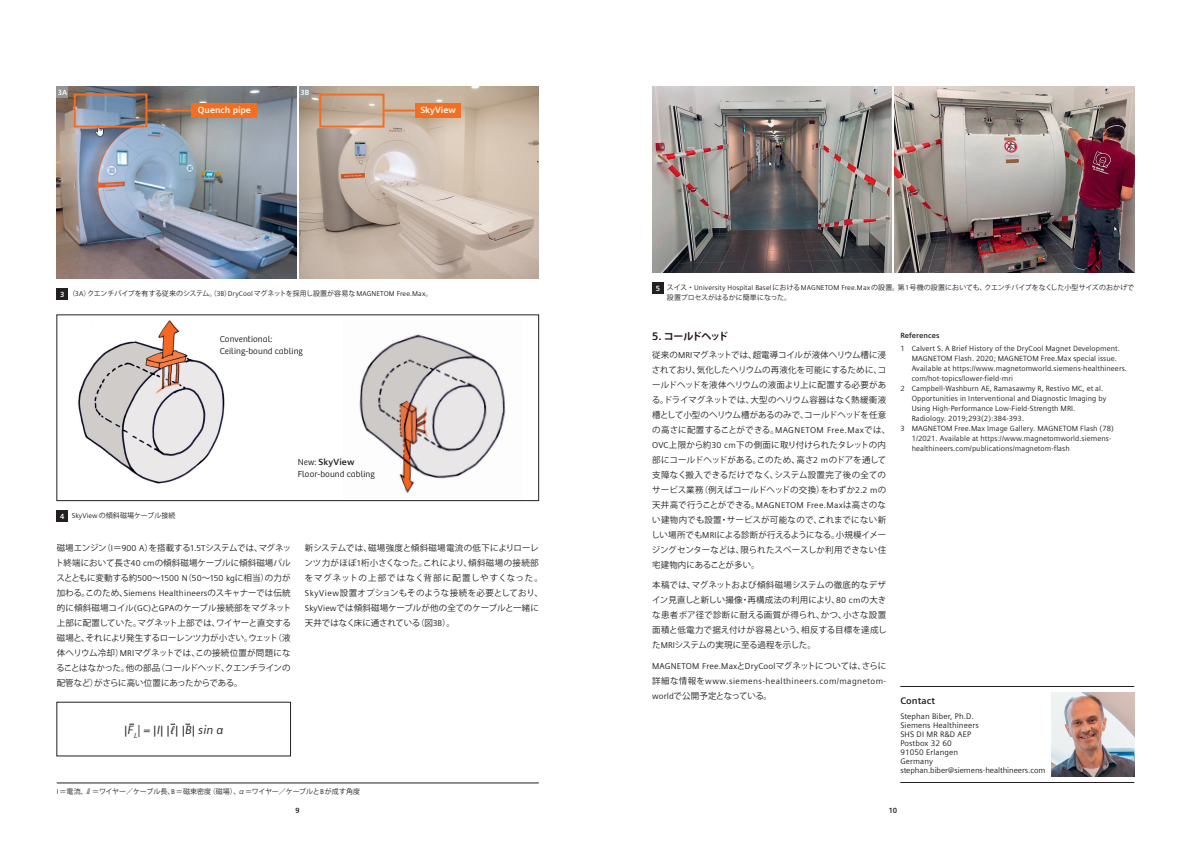
<style>
.page{position:relative;width:1191px;height:842px;background:#fff}
.page>*{position:absolute;margin:0;border:0;box-sizing:border-box;transform-origin:0 0}
.t1{font:italic 12px "Siemens Sans";color:#231f20}
.t2{font:700 10px "Koz Go Pro";letter-spacing:-.075em;color:#251116}
.t3{font:700 9.5px "Siemens Sans";letter-spacing:.005em;color:#231f20}
.t4{font:9px/12px "Bree SH Text Light";letter-spacing:.01em;color:#231f20}
.t5{font:700 9px "Siemens Sans";color:#fff}
.t6{font:700 9px "Siemens Sans";letter-spacing:.01em;color:#231f20}
.t7{font:8.5px/15px "Koz Go Pro";letter-spacing:.005em;color:#231f20;text-align:justify}
.t8{font:8.5px/15px "Siemens Sans";letter-spacing:.045em;color:#231f20}
.t9{font:8.5px "Koz Go Pro";letter-spacing:-.04em;color:#231f20}
.t10{font:8px/9px "Siemens Sans";letter-spacing:.015em;color:#231f20}
.t11{font:7.5px "Siemens Sans";letter-spacing:.01em;color:#231f20}
.t12{font:700 7.5px "Siemens Sans";letter-spacing:.01em;color:#231f20}
.t13{font:700 7.5px "Siemens Sans";color:#fff}
.t14{font:7px/10.5px "Koz Go Pro";letter-spacing:-.01em;color:#231f20}
.t15{font:7px "Koz Go Pro";letter-spacing:.01em;color:#231f20}
.s1{font-family:"Siemens Sans";font-weight:700;font-size:7.5px;color:#fff}
.s2{font-family:"Siemens Sans"}
.s3{font-family:"Bree SH Text Light";font-weight:400}
.s4{font-family:"Minion Pro"}
.s5{font-family:"Siemens Sans";font-size:11px}
.s6{font-family:"Koz Go Pro"}
</style>
<div class="page">
<div style="left:57px;top:288px;width:11px;height:12px;background:#231f20"></div>
<div style="left:57px;top:510px;width:11px;height:12px;background:#231f20"></div>
<img style="left:299px;top:87px;width:240px;height:192px">
<div style="left:299px;top:87px;width:11px;height:11px;background:#939598"></div>
<div style="left:319px;top:94px;width:65px;height:34px;border:2px solid #f36e21"></div>
<hr style="left:384px;top:110px;width:31px;height:2px;background:#f36e21">
<div style="left:415px;top:103px;width:46px;height:15px;background:#f36e21"></div>
<img style="left:57px;top:87px;width:239px;height:192px">
<div style="left:57px;top:87px;width:11px;height:11px;background:#939598"></div>
<div style="left:74px;top:94px;width:73px;height:34px;border:2px solid #f36e21"></div>
<hr style="left:147px;top:110px;width:45px;height:2px;background:#f36e21">
<div style="left:192px;top:103px;width:65px;height:15px;background:#f36e21"></div>
<div style="left:57px;top:315px;width:482px;height:186px;border:1px solid #231f20"></div>
<img style="left:78px;top:320px;width:147px;height:164px">
<img style="left:359px;top:334px;width:147px;height:159px">
<hr style="left:57px;top:783px;width:482px;height:1px;background:#231f20">
<img style="left:652px;top:87px;width:239px;height:186px">
<img style="left:894px;top:87px;width:240px;height:186px">
<div style="left:652px;top:282px;width:11px;height:12px;background:#231f20"></div>
<hr style="left:900px;top:686px;width:234px;height:1px;background:#231f20">
<hr style="left:900px;top:782px;width:234px;height:1px;background:#231f20">
<img style="left:1051px;top:692px;width:83px;height:84px">
<p class="t13" style="left:58px;top:88px;width:11px">3A</p>
<p class="t5" style="left:198px;top:103px;width:55px">Quench pipe</p>
<p class="t13" style="left:300px;top:88px;width:10px">3B</p>
<p class="t5" style="left:420px;top:103px;width:37px">SkyView</p>
<p class="t14" style="left:60px;top:288px;width:374px"><span class="s1">3</span> （<span class="s2">3A</span>）クエンチパイプを有する従来のシステム。（<span class="s2">3B</span>）<span class="s2">DryCool</span>マグネットを採用し設置が容易な<span class="s2">MAGNETOM Free.Max</span>。</p>
<p class="t4" style="left:220px;top:333px;width:85px">Conventional:<br>Ceiling-bound cabling</p>
<p class="t6" style="left:298px;top:455px;width:58px"><span class="s3">New:</span> SkyView</p>
<p class="t4" style="left:298px;top:468px;width:79px">Floor-bound cabling</p>
<p class="t15" style="left:60px;top:511px;width:117px"><span class="s1">4</span> <span class="s2">SkyView</span>の傾斜磁場ケーブル接続</p>
<p class="t7" style="left:56px;top:540px;width:237px">磁場エンジン（<span class="s2">I</span>＝<span class="s2">900 A</span>）を搭載する<span class="s2">1.5T</span>システムでは、マグネット終端において長さ<span class="s2">40 cm</span>の傾斜磁場ケーブルに傾斜磁場パルスとともに変動する約<span class="s2">500</span>～<span class="s2">1500 N</span>（<span class="s2">50</span>～<span class="s2">150 kg</span>に相当）の力が加わる。このため、<span class="s2">Siemens Healthineers</span>のスキャナーでは伝統的に傾斜磁場コイル<span class="s2">(GC)</span>と<span class="s2">GPA</span>のケーブル接続部をマグネット上部に配置していた。マグネット上部では、ワイヤーと直交する磁場と、それにより発生するローレンツ力が小さい。ウェット（液体ヘリウム冷却）<span class="s2">MRI</span>マグネットでは、この接続位置が問題になることはなかった。他の部品（コールドヘッド、クエンチラインの配管など）がさらに高い位置にあったからである。</p>
<p class="t7" style="left:304px;top:540px;width:240px;text-align:left">新システムでは、磁場強度と傾斜磁場電流の低下によりローレンツ力がほぼ<span class="s2">1</span>桁小さくなった。これにより、傾斜磁場の接続部をマグネットの上部ではなく背部に配置しやすくなった。<br><span class="s2">SkyView</span>設置オプションもそのような接続を必要としており、<br><span class="s2">SkyView</span>では傾斜磁場ケーブルが他の全てのケーブルと一緒に天井ではなく床に通されている（図<span class="s2">3B</span>）。</p>
<h1 class="t1" style="left:124px;top:721px;width:101px">|F<sub>L</sub><span class="s4">|</span> = |Ι| |ℓ| |Β| sin α</h1>
<p class="t14" style="left:57px;top:786px;width:305px"><span class="s2">I</span>＝電流、ℓ＝ワイヤー／ケーブル長、<span class="s2">B</span>＝磁束密度（磁場）、α＝ワイヤー／ケーブルと<span class="s2">B</span>が成す角度</p>
<p class="t14" style="left:667px;top:282px;width:469px;text-indent:-11px"><span class="s1">5</span> スイス・<span class="s2">University Hospital Basel</span>における<span class="s2">MAGNETOM Free.Max</span>の設置。第<span class="s2">1</span>号機の設置においても、クエンチパイプをなくした小型サイズのおかげで設置プロセスがはるかに簡単になった。</p>
<p class="t12" style="left:900px;top:331px;width:41px">References</p>
<p class="t11" style="left:900px;top:344px;width:221px">1 Calvert S. A Brief History of the DryCool Magnet Development.</p>
<p class="t11" style="left:911px;top:354px;width:207px">MAGNETOM Flash. 2020; MAGNETOM Free.Max special issue.</p>
<p class="t11" style="left:911px;top:364px;width:217px">Available at https://www.magnetomworld.siemens-healthineers.</p>
<p class="t11" style="left:911px;top:374px;width:103px">com/hot-topics/lower-field-mri</p>
<p class="t11" style="left:900px;top:384px;width:204px">2 Campbell-Washburn AE, Ramasawmy R, Restivo MC, et al.</p>
<p class="t11" style="left:911px;top:394px;width:196px">Opportunities in Interventional and Diagnostic Imaging by</p>
<p class="t11" style="left:911px;top:404px;width:165px">Using High-Performance Low-Field-Strength MRI.</p>
<p class="t11" style="left:911px;top:414px;width:114px">Radiology. 2019;293(2):384-393.</p>
<p class="t11" style="left:900px;top:424px;width:215px">3 MAGNETOM Free.Max Image Gallery. MAGNETOM Flash (78)</p>
<p class="t11" style="left:911px;top:434px;width:201px">1/2021. Available at https://www.magnetomworld.siemens-</p>
<p class="t11" style="left:911px;top:444px;width:160px">healthineers.com/publications/magnetom-flash</p>
<p class="t2" style="left:652px;top:330px;width:77px"><span class="s5">5.</span> コールドヘッド</p>
<p class="t7" style="left:651px;top:347px;width:240px;text-align:left">従来の<span class="s2">MRI</span>マグネットでは、超電導コイルが液体ヘリウム槽に浸されており、気化したヘリウムの再液化を可能にするために、コールドヘッドを液体ヘリウムの液面より上に配置する必要がある。ドライマグネットでは、大型のヘリウム容器はなく熱緩衝液槽として小型のヘリウム槽があるのみで、コールドヘッドを任意の高さに配置することができる。<span class="s2">MAGNETOM Free.Max</span>では、<span class="s2">OVC</span>上限から約<span class="s2">30 cm</span>下の側面に取り付けられたタレットの内部にコールドヘッドがある。このため、高さ<span class="s2">2 m</span>のドアを通して支障なく搬入できるだけでなく、システム設置完了後の全てのサービス業務（例えばコールドヘッドの交換）をわずか<span class="s2">2.2 m</span>の天井高で行うことができる。<span class="s2">MAGNETOM Free.Max</span>は高さのない建物内でも設置・サービスが可能なので、これまでにない新しい場所でも<span class="s2">MRI</span>による診断が行えるようになる。小規模イメージングセンターなどは、限られたスペースしか利用できない住宅建物内にあることが多い。</p>
<p class="t7" style="left:652px;top:578px;width:236px">本稿では、マグネットおよび傾斜磁場システムの徹底的なデザイン見直しと新しい撮像・再構成法の利用により、<span class="s2">80 cm</span>の大きな患者ボア径で診断に耐える画質が得られ、かつ、小さな設置面積と低電力で据え付けが容易という、相反する目標を達成した<span class="s2">MRI</span>システムの実現に至る過程を示した。</p>
<p class="t8" style="left:652px;top:659px;width:235px">MAGNETOM Free.Max<span class="s6">と</span>DryCool<span class="s6">マグネットについては、さらに詳細な情報を</span>www.siemens-healthineers.com/magnetom-</p>
<p class="t9" style="left:652px;top:690px;width:121px"><span class="s2">world</span>で公開予定となっている。</p>
<p class="t3" style="left:900px;top:696px;width:36px">Contact</p>
<p class="t10" style="left:900px;top:712px;width:147px">Stephan Biber, Ph.D.<br>Siemens Healthineers<br>SHS DI MR R&amp;D AEP<br>Postbox 32 60<br>91050 Erlangen<br>Germany stephan.biber@siemens-healthineers.com</p>
<p class="t12" style="left:296px;top:807px;width:6px">9</p>
<p class="t12" style="left:889px;top:807px;width:9px">10</p>
</div>
